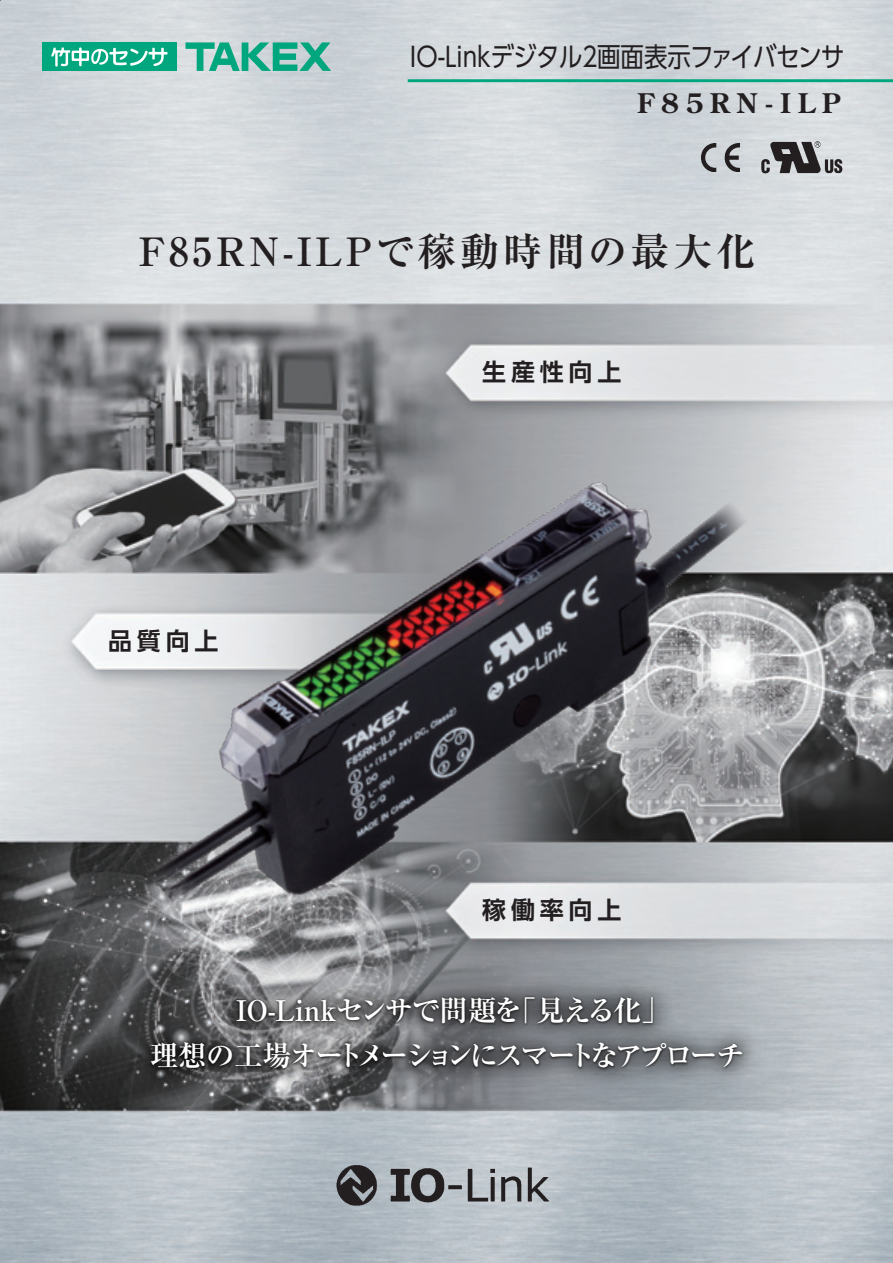
<style>
.page{position:relative;width:893px;height:1263px;background:#fff}
.page>*{position:absolute;margin:0;border:0;box-sizing:border-box;transform-origin:0 0}
.t1{font:700 39px "Ryumin Pro";letter-spacing:.1em;color:#231f20}
.t2{font:700 28.5px/45px "Ryumin Pro";letter-spacing:-.1em;color:#fff}
.t3{font:27px "UD Shin Go Pro";letter-spacing:-.025em;color:#231f20;scale:.87 1}
.t4{font:700 27px "Century Old Style Std";letter-spacing:.25em;color:#231f20}
.t5{font:700 24px "UD Shin Go Pro De";letter-spacing:.2em;color:#231f20}
</style>
<div class="page">
<img style="left:0;top:0;width:893px;height:1263px">
<img style="left:701px;top:144px;width:39px;height:27px">
<img style="left:761px;top:141px;width:81px;height:34px">
<img style="left:123px;top:969px;width:648px;height:131px">
<img style="left:146px;top:992px;width:602px;height:86px">
<hr style="left:408px;top:79px;width:485px;height:3px;background:#00a77e">
<svg style="left:186px;top:42px;width:145px;height:29px;background:#63bdaa"></svg>
<div style="left:42px;top:43px;width:135px;height:28px;background:#00a77e"></div>
<svg style="left:51px;top:47px;width:117px;height:20px"></svg>
<img style="left:330px;top:1161px;width:225px;height:48px">
<img style="left:83px;top:449px;width:737px;height:500px">
<p class="t3" style="left:597px;top:35px;width:286px">画面表示ファイバセンサ</p>
<p class="t3" style="left:410px;top:35px;width:200px">IO-Linkデジタル</p>
<p class="t3" style="left:578px;top:35px;width:29px">２</p>
<p class="t4" style="left:637px;top:86px;width:205px">F85R N-ILP</p>
<h1 class="t1" style="left:139px;top:221px;width:618px">F85RN-ILPで稼動時間の最大化</h1>
<p class="t5" style="left:108px;top:621px;width:112px">品質向上</p>
<p class="t5" style="left:482px;top:352px;width:141px">生産性向上</p>
<p class="t5" style="left:482px;top:890px;width:141px">稼働率向上</p>
<p class="t2" style="left:508px;top:986px;width:163px">「見える化「</p>
<p class="t2" style="left:150px;top:986px;width:597px;text-indent:86px">IO-Linkセンサで問題を<br>理想の工場オートメーションにスマートなアプローチ</p>
</div>
